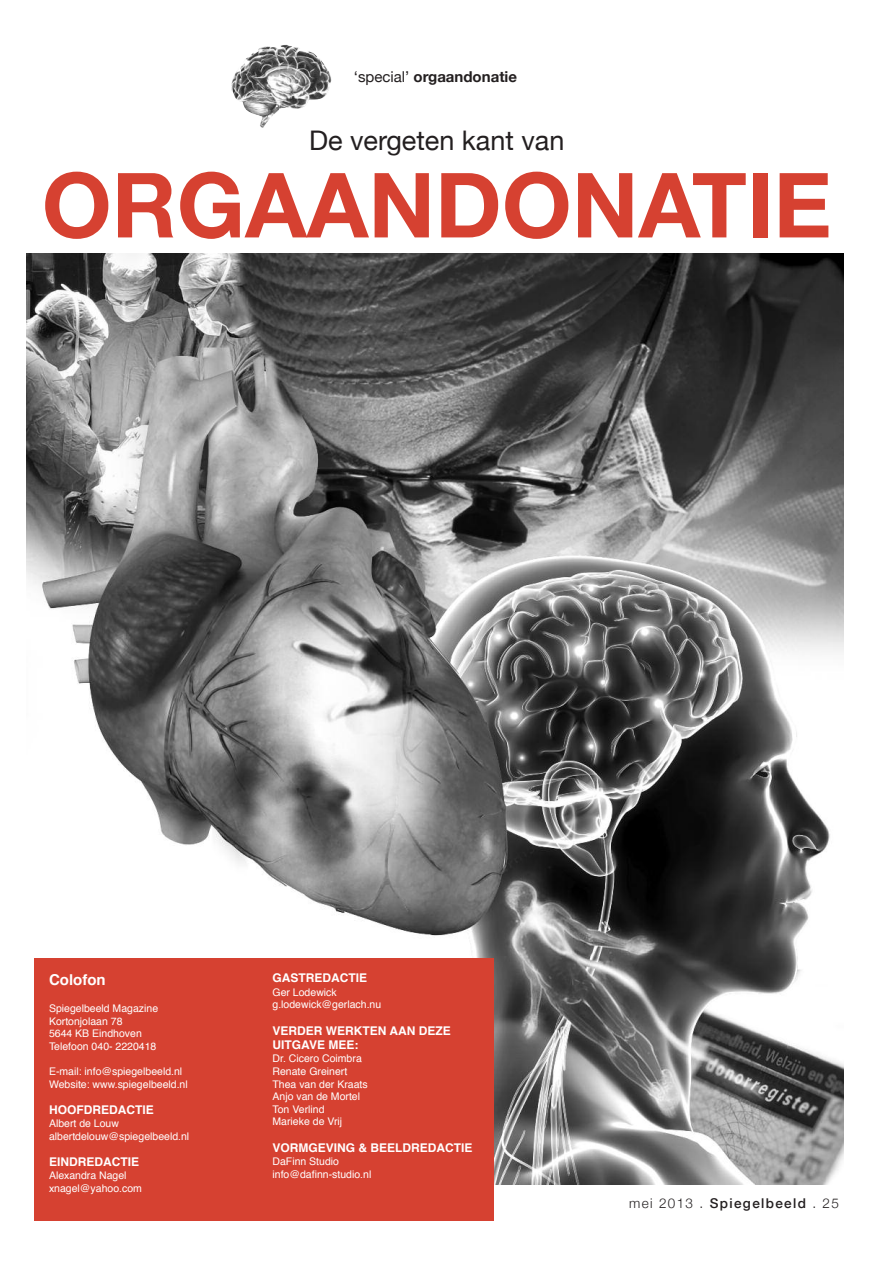
<style>
.page{position:relative;width:893px;height:1263px;background:#fff}
.page>*{position:absolute;margin:0;border:0;box-sizing:border-box;transform-origin:0 0}
.t1{font:700 90px "Helvetica Neue";color:#d64131}
.t2{font:27px "Helvetica Neue";color:#231f20}
.t3{font:700 15px "Helvetica Neue";color:#231f20}
.t4{font:700 15px "Helvetica";color:#fff}
.t5{font:500 13.5px "Helvetica Neue";letter-spacing:.1em;color:#231f20}
.t6{font:700 12px/14.4px "Helvetica";color:#fff}
.t7{font:10.5px/12.6px "Helvetica";color:#fff}
.s1{font-weight:400}
.s2{font-weight:300}
</style>
<div class="page">
<img style="left:26px;top:254px;width:817px;height:930px">
<div style="left:34px;top:958px;width:459px;height:262px;background:#d64131"></div>
<img style="left:231px;top:44px;width:101px;height:84px">
<h3 class="t3" style="left:354px;top:68px;width:165px"><span class="s1">‘special’</span> orgaandonatie</h3>
<h2 class="t2" style="left:309px;top:125px;width:257px">De vergeten kant van</h2>
<h1 class="t1" style="left:42px;top:150px;width:791px">orgaandonatie</h1>
<h3 class="t4" style="left:49px;top:973px;width:58px">Colofon</h3>
<p class="t7" style="left:49px;top:1003px;width:111px">Spiegelbeeld Magazine<br>Kortonjolaan 78<br>5644 KB Eindhoven<br>Telefoon 040- 2220418</p>
<p class="t7" style="left:49px;top:1066px;width:140px">E-mail: info@spiegelbeeld.nl<br>Website: www.spiegelbeeld.nl</p>
<p class="t6" style="left:49px;top:1103px;width:106px">HOOFDREDACTIE</p>
<p class="t7" style="left:49px;top:1118px;width:142px">Albert de Louw albertdelouw@spiegelbeeld.nl</p>
<p class="t6" style="left:49px;top:1155px;width:92px">EINDREDACTIE</p>
<p class="t7" style="left:49px;top:1170px;width:94px">Alexandra Nagel xnagel@yahoo.com</p>
<p class="t6" style="left:273px;top:972px;width:96px">GASTREDACTIE</p>
<p class="t7" style="left:273px;top:986px;width:110px">Ger Lodewick g.lodewick@gerlach.nu</p>
<p class="t6" style="left:273px;top:1024px;width:180px">VERDER WERKTEN AAN DEZE<br>UITGAVE MEE:</p>
<p class="t7" style="left:273px;top:1053px;width:97px">Dr. Cicero Coimbra<br>Renate Greinert<br>Thea van der Kraats<br>Anjo van de Mortel<br>Ton Verlind<br>Marieke de Vrij</p>
<p class="t6" style="left:273px;top:1141px;width:202px">VORMGEVING &amp; BEELDREDACTIE</p>
<p class="t7" style="left:273px;top:1156px;width:100px">DaFinn Studio info@dafinn-studio.nl</p>
<p class="t5" style="left:629px;top:1195px;width:211px"><span class="s2">mei 2013 .</span> Spiegelbeeld <span class="s2">. 25</span></p>
</div>
